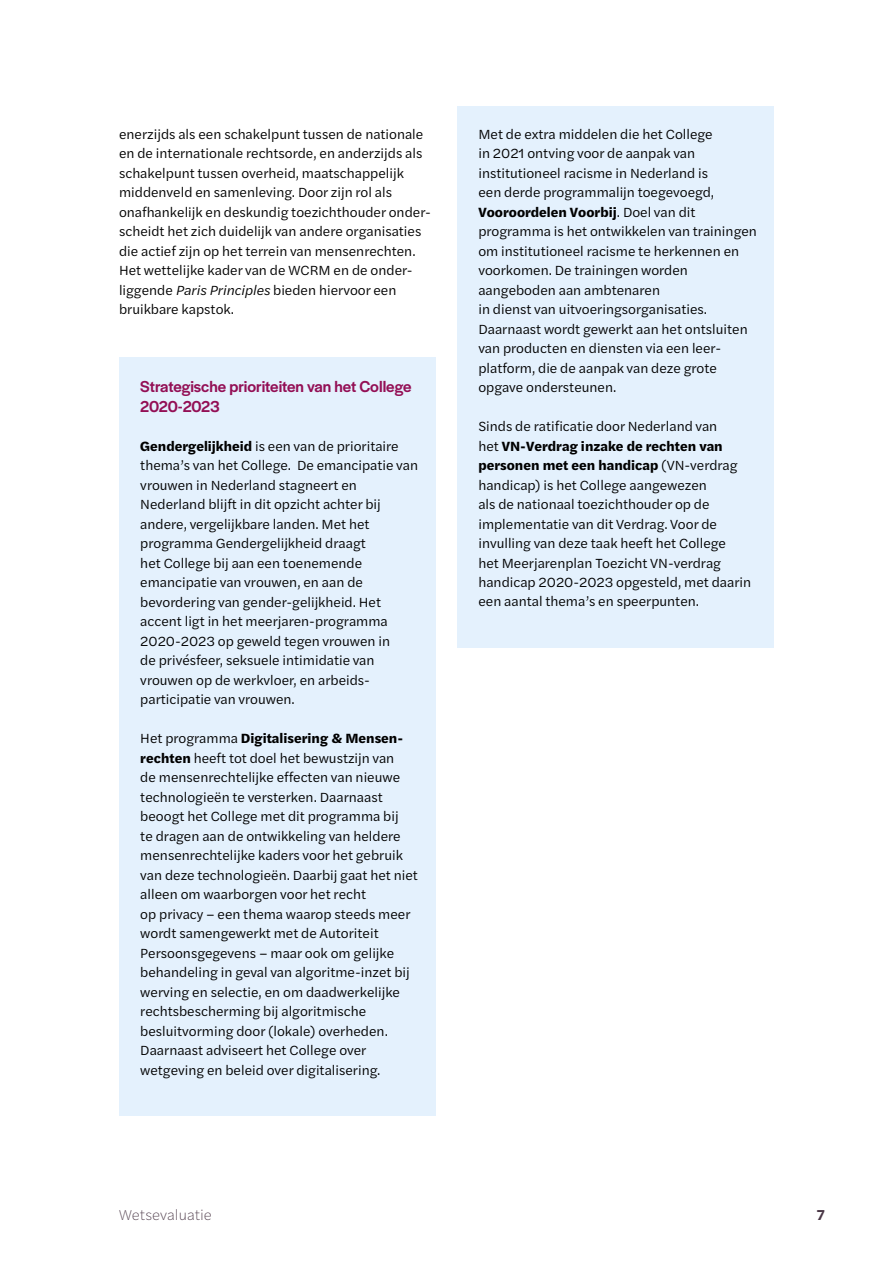
<style>
.page{position:relative;width:893px;height:1263px;background:#fff}
.page>*{position:absolute;margin:0;border:0;box-sizing:border-box;transform-origin:0 0}
.t1{font:500 16.5px/19.5px "Halyard Display";color:#930f55}
.t2{font:200 15px "Halyard Text";color:#493645}
.t3{font:600 15px "Halyard Text";color:#493645}
.t4{font:13.8px/19.5px "Halyard Text";color:#000}
.s1{font-style:italic}
.s2{font-weight:700}
</style>
<div class="page">
<div style="left:119px;top:357px;width:317px;height:96px;background:#e4f1fd"></div>
<div style="left:119px;top:419px;width:317px;height:326px;background:#e4f1fd"></div>
<div style="left:119px;top:711px;width:317px;height:385px;background:#e4f1fd"></div>
<div style="left:119px;top:1062px;width:317px;height:54px;background:#e4f1fd"></div>
<div style="left:457px;top:107px;width:317px;height:307px;background:#e4f1fd"></div>
<div style="left:457px;top:380px;width:317px;height:268px;background:#e4f1fd"></div>
<p class="t4" style="left:119px;top:123px;width:313px">enerzijds als een schakelpunt tussen de nationale en de internationale rechtsorde, en anderzijds als schakelpunt tussen overheid, maatschappelijk middenveld en samenleving. Door zijn rol als onafhankelijk en deskundig toezichthouder onder&shy;scheidt het zich duidelijk van andere organisaties die actief zijn op het terrein van mensenrechten.<br>Het wettelijke kader van de WCRM en de onder&shy;liggende <span class="s1">Paris Principles</span> bieden hiervoor een bruikbare kapstok.</p>
<p class="t1" style="left:140px;top:376px;width:273px">Strategische prioriteiten van het College<br>2020-2023</p>
<p class="t4" style="left:140px;top:435px;width:279px"><span class="s2">Gendergelijkheid</span> is een van de prioritaire thema’s van het College. De emancipatie van vrouwen in Nederland stagneert en Nederland blijft in dit opzicht achter bij andere, vergelijkbare landen. Met het programma Gendergelijkheid draagt<br>het College bij aan een toenemende emancipatie van vrouwen, en aan de bevordering van gender-gelijkheid. Het accent ligt in het meerjaren-programma 2020-2023 op geweld tegen vrouwen in<br>de privésfeer, seksuele intimidatie van vrouwen op de werkvloer, en arbeids&shy;participatie van vrouwen.</p>
<p class="t4" style="left:140px;top:728px;width:279px">Het programma <span class="s2">Digitalisering &amp; Mensen&shy;rechten</span> heeft tot doel het bewustzijn van<br>de mensenrechtelijke effecten van nieuwe technologieën te versterken. Daarnaast beoogt het College met dit programma bij<br>te dragen aan de ontwikkeling van heldere mensenrechtelijke kaders voor het gebruik van deze technologieën. Daarbij gaat het niet alleen om waarborgen voor het recht<br>op privacy – een thema waarop steeds meer wordt samengewerkt met de Autoriteit Persoonsgegevens – maar ook om gelijke behandeling in geval van algoritme-inzet bij werving en selectie, en om daadwerkelijke rechtsbescherming bij algoritmische besluitvorming door (lokale) overheden.<br>Daarnaast adviseert het College over wetgeving en beleid over digitalisering.</p>
<p class="t4" style="left:478px;top:123px;width:280px">Met de extra middelen die het College<br>in 2021 ontving voor de aanpak van institutioneel racisme in Nederland is<br>een derde programmalijn toegevoegd, <span class="s2">Vooroordelen Voorbij</span>. Doel van dit programma is het ontwikkelen van trainingen om institutioneel racisme te herkennen en voorkomen. De trainingen worden aangeboden aan ambtenaren<br>in dienst van uitvoeringsorganisaties.<br>Daarnaast wordt gewerkt aan het ontsluiten van producten en diensten via een leer&shy;platform, die de aanpak van deze grote opgave ondersteunen.</p>
<p class="t4" style="left:478px;top:416px;width:274px">Sinds de ratificatie door Nederland van<br>het <span class="s2">VN-Verdrag inzake de rechten van personen met een handicap</span> (VN-verdrag handicap) is het College aangewezen<br>als de nationaal toezichthouder op de implementatie van dit Verdrag. Voor de invulling van deze taak heeft het College<br>het Meerjarenplan Toezicht VN-verdrag handicap 2020-2023 opgesteld, met daarin een aantal thema’s en speerpunten.</p>
<p class="t2" style="left:119px;top:1204px;width:94px">Wetsevaluatie</p>
<p class="t3" style="left:817px;top:1203px;width:10px">7</p>
</div>
